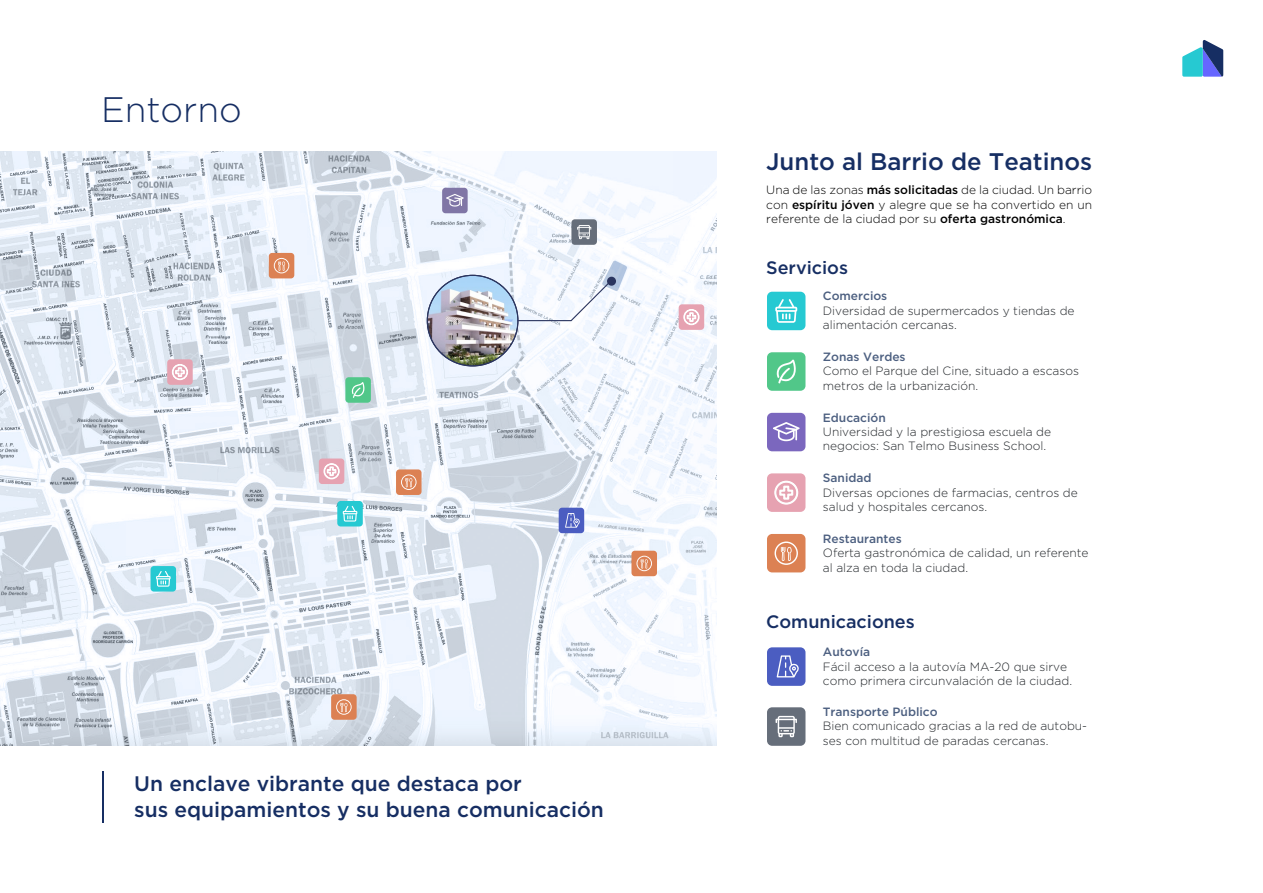
<style>
.page{position:relative;width:1263px;height:893px;background:#fff}
.page>*{position:absolute;margin:0;border:0;box-sizing:border-box;transform-origin:0 0}
.t1{font:300 35.4px "Gotham";color:#162e63}
.t2{font:500 24px "Gotham";color:#162e63}
.t3{font:500 21px/25.2px "Gotham";color:#162e63}
.t4{font:500 18px "Gotham";color:#162e63}
.t5{font:300 12px/14.4px "Gotham";color:#23272b}
.t6{font:300 12px/14.4px "Gotham";color:#000;text-align:justify}
.t7{font:500 12px "Gotham";color:#4c5f80}
.s1{font-weight:500}
</style>
<div class="page">
<svg style="left:0;top:151px;width:716px;height:595px"></svg>
<div style="left:767px;top:292px;width:38px;height:38px;background:#26c9d2;border-radius:5px"></div>
<svg style="left:775px;top:299px;width:22px;height:24px"></svg>
<div style="left:767px;top:352px;width:38px;height:39px;background:#51c789;border-radius:5px"></div>
<svg style="left:777px;top:359px;width:19px;height:25px"></svg>
<div style="left:767px;top:413px;width:38px;height:38px;background:#7b67be;border-radius:5px"></div>
<svg style="left:773px;top:422px;width:26px;height:19px"></svg>
<div style="left:442px;top:188px;width:26px;height:25px;background:#8076a6;border-radius:3px"></div>
<svg style="left:446px;top:194px;width:18px;height:13px"></svg>
<div style="left:767px;top:647px;width:38px;height:39px;background:#4b5dc1;border-radius:5px"></div>
<svg style="left:777px;top:655px;width:22px;height:22px"></svg>
<div style="left:559px;top:508px;width:25px;height:25px;background:#4b5dc1;border-radius:3px"></div>
<svg style="left:565px;top:513px;width:15px;height:15px"></svg>
<div style="left:767px;top:707px;width:38px;height:39px;background:#666e7a;border-radius:5px"></div>
<svg style="left:775px;top:716px;width:22px;height:21px"></svg>
<div style="left:571px;top:219px;width:26px;height:26px;background:#666e7a;border-radius:3px"></div>
<svg style="left:577px;top:225px;width:14px;height:14px"></svg>
<div style="left:767px;top:473px;width:38px;height:39px;background:#e6a2b1;border-radius:5px"></div>
<svg style="left:774px;top:481px;width:24px;height:23px"></svg>
<div style="left:319px;top:458px;width:25px;height:26px;background:#e6a2b1;border-radius:3px"></div>
<svg style="left:324px;top:463px;width:15px;height:16px"></svg>
<div style="left:679px;top:304px;width:25px;height:26px;background:#e6a2b1;border-radius:3px"></div>
<svg style="left:684px;top:309px;width:15px;height:16px"></svg>
<div style="left:167px;top:359px;width:26px;height:26px;background:#e6a2b1;border-radius:3px"></div>
<svg style="left:172px;top:364px;width:16px;height:16px"></svg>
<div style="left:767px;top:534px;width:38px;height:38px;background:#dc8153;border-radius:5px"></div>
<svg style="left:774px;top:541px;width:24px;height:24px"></svg>
<div style="left:151px;top:566px;width:25px;height:26px;background:#26c9d2;border-radius:3px"></div>
<svg style="left:156px;top:571px;width:15px;height:16px"></svg>
<div style="left:337px;top:501px;width:26px;height:25px;background:#26c9d2;border-radius:3px"></div>
<svg style="left:343px;top:506px;width:14px;height:16px"></svg>
<div style="left:345px;top:377px;width:26px;height:26px;background:#51c789;border-radius:3px"></div>
<svg style="left:352px;top:382px;width:12px;height:16px"></svg>
<svg style="left:471px;top:261px;width:156px;height:61px"></svg>
<img style="left:427px;top:275px;width:91px;height:91px;border-radius:45px">
<hr style="left:102px;top:771px;width:1px;height:52px;background:#162e63">
<div style="left:396px;top:469px;width:25px;height:26px;background:#dc8153;border-radius:3px"></div>
<svg style="left:401px;top:474px;width:15px;height:16px"></svg>
<div style="left:331px;top:694px;width:26px;height:26px;background:#dc8153;border-radius:3px"></div>
<svg style="left:336px;top:699px;width:16px;height:16px"></svg>
<div style="left:269px;top:253px;width:25px;height:25px;background:#dc8153;border-radius:3px"></div>
<svg style="left:274px;top:258px;width:15px;height:15px"></svg>
<div style="left:631px;top:551px;width:26px;height:25px;background:#dc8153;border-radius:3px"></div>
<svg style="left:636px;top:556px;width:16px;height:15px"></svg>
<svg style="left:1182px;top:40px;width:41px;height:37px"></svg>
<h1 class="t1" style="left:101px;top:88px;width:142px">Entorno</h1>
<h3 class="t3" style="left:134px;top:771px;width:471px">Un enclave vibrante que destaca por<br>sus equipamientos y su buena comunicación</h3>
<h2 class="t2" style="left:766px;top:148px;width:327px">Junto al Barrio de Teatinos</h2>
<p class="t6" style="left:766px;top:182px;width:327px">Una de las zonas <span class="s1">más solicitadas</span> de la ciudad. Un barrio con <span class="s1">espíritu jóven</span> y alegre que se ha convertido en un referente de la ciudad por su <span class="s1">oferta gastronómica</span>.</p>
<h3 class="t4" style="left:766px;top:257px;width:83px">Servicios</h3>
<p class="t7" style="left:823px;top:289px;width:66px">Comercios</p>
<p class="t5" style="left:823px;top:303px;width:253px">Diversidad de supermercados y tiendas de alimentación cercanas.</p>
<p class="t7" style="left:823px;top:350px;width:84px">Zonas Verdes</p>
<p class="t5" style="left:823px;top:364px;width:258px">Como el Parque del Cine, situado a escasos metros de la urbanización.</p>
<p class="t7" style="left:823px;top:410px;width:64px">Educación</p>
<p class="t5" style="left:823px;top:424px;width:230px">Universidad y la prestigiosa escuela de negocios: San Telmo Business School.</p>
<p class="t7" style="left:823px;top:471px;width:50px">Sanidad</p>
<p class="t5" style="left:823px;top:485px;width:256px">Diversas opciones de farmacias, centros de salud y hospitales cercanos.</p>
<p class="t7" style="left:823px;top:532px;width:80px">Restaurantes</p>
<p class="t5" style="left:823px;top:545px;width:267px">Oferta gastronómica de calidad, un referente al alza en toda la ciudad.</p>
<h3 class="t4" style="left:766px;top:611px;width:150px">Comunicaciones</h3>
<p class="t7" style="left:823px;top:645px;width:49px">Autovía</p>
<p class="t5" style="left:823px;top:659px;width:251px">Fácil acceso a la autovía MA-20 que sirve como primera circunvalación de la ciudad.</p>
<p class="t7" style="left:823px;top:705px;width:116px">Transporte Público</p>
<p class="t5" style="left:823px;top:719px;width:266px">Bien comunicado gracias a la red de autobu&shy;ses con multitud de paradas cercanas.</p>
</div>
